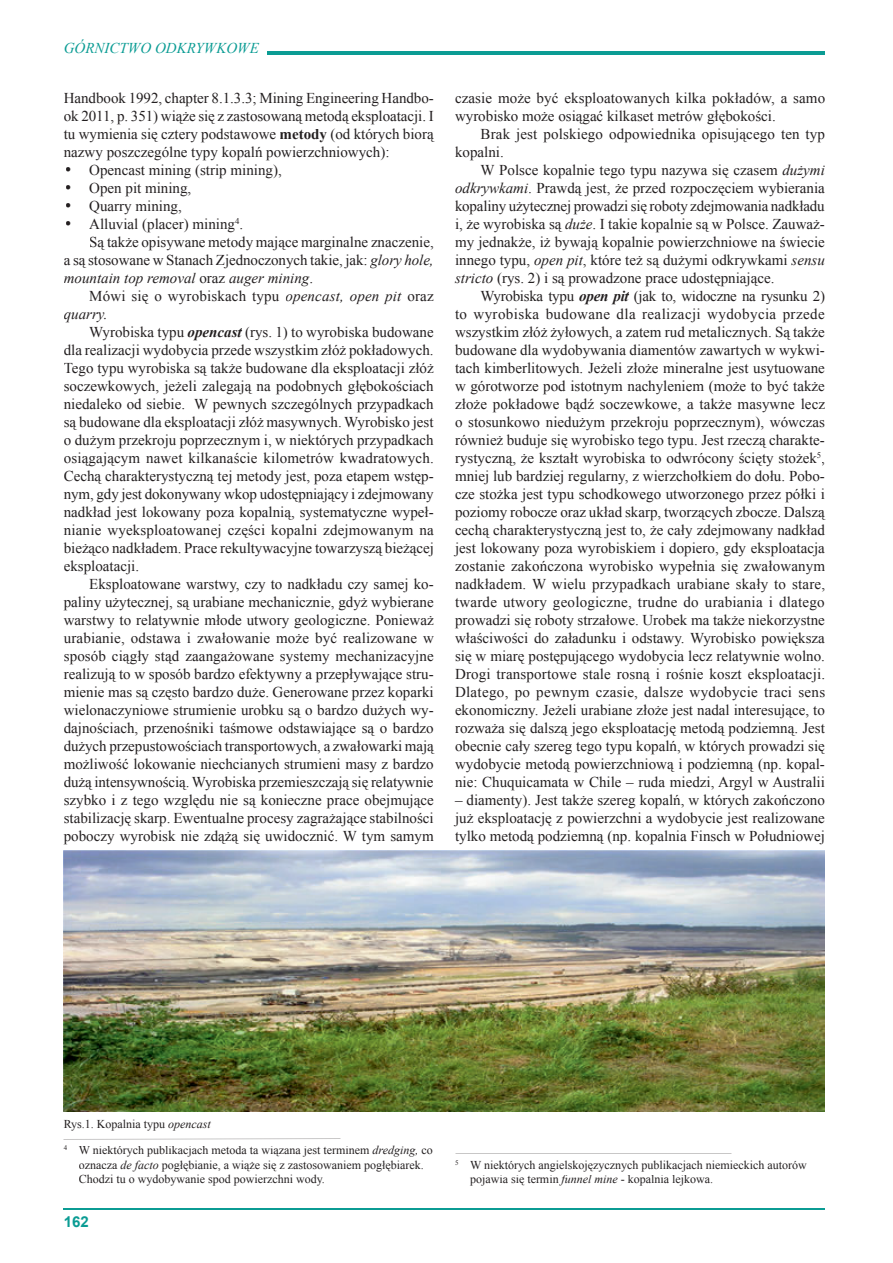
<style>
.page{position:relative;width:893px;height:1263px;background:#fff}
.page>*{position:absolute;margin:0;border:0;box-sizing:border-box;transform-origin:0 0}
.t1{font:15px/18px "Times New Roman";color:#231f20;text-align:justify}
.t2{font:italic 15px "Times New Roman";color:#231f20}
.t3{font:italic 15px "Times New Roman";color:#0b9c94}
.t4{font:700 15px "Arial";color:#0b9c94}
.t5{font:12px/14.4px "Times New Roman";color:#231f20}
.s1{font-weight:700}
.s2{font-style:italic}
.s3{font-style:normal}
.s4{font-weight:700;font-style:italic}
</style>
<div class="page">
<hr style="left:64px;top:1208px;width:761px;height:1px;background:#0b9c94">
<hr style="left:267px;top:51px;width:558px;height:3px;background:#0b9c94">
<svg style="left:115px;top:1138px;width:226px;height:1px"></svg>
<svg style="left:455px;top:1153px;width:277px;height:1px"></svg>
<img style="left:64px;top:850px;width:761px;height:262px">
<p class="t3" style="left:64px;top:37px;width:197px">GÓRNICTWO ODKRYWKOWE</p>
<p class="t1" style="left:64px;top:89px;width:372px">Handbook 1992, chapter 8.1.3.3; Mining Engineering Handbo&shy;ok 2011, p. 351) wiąże się z zastosowaną metodą eksploatacji. I tu wymienia się cztery podstawowe <span class="s1">metody</span> (od których biorą nazwy poszczególne typy kopalń powierzchniowych):</p>
<p class="t1" style="left:64px;top:161px;width:220px">• Opencast mining (strip mining),</p>
<p class="t1" style="left:64px;top:179px;width:129px">• Open pit mining,</p>
<p class="t1" style="left:64px;top:197px;width:120px">• Quarry mining,</p>
<p class="t1" style="left:64px;top:215px;width:181px">• Alluvial (placer) mining<sup>4</sup>.</p>
<p class="t1" style="left:89px;top:233px;width:346px">Są także opisywane metody mające marginalne znaczenie,</p>
<p class="t1" style="left:64px;top:251px;width:371px">a są stosowane w Stanach Zjednoczonych takie, jak: <span class="s2">glory hole,</span></p>
<p class="t2" style="left:64px;top:268px;width:251px">mountain top removal <span class="s3">oraz</span> auger mining<span class="s3">.</span></p>
<p class="t1" style="left:89px;top:287px;width:346px">Mówi się o wyrobiskach typu <span class="s2">opencast, open pit</span> oraz</p>
<p class="t2" style="left:64px;top:304px;width:45px">quarry.</p>
<p class="t1" style="left:89px;top:323px;width:346px">Wyrobiska typu <span class="s4">opencast</span> (rys. 1) to wyrobiska budowane</p>
<p class="t1" style="left:64px;top:341px;width:371px">dla realizacji wydobycia przede wszystkim złóż pokładowych.</p>
<p class="t1" style="left:64px;top:359px;width:371px">Tego typu wyrobiska są także budowane dla eksploatacji złóż</p>
<p class="t1" style="left:64px;top:377px;width:371px">soczewkowych, jeżeli zalegają na podobnych głębokościach</p>
<p class="t1" style="left:64px;top:395px;width:371px">niedaleko od siebie. W pewnych szczególnych przypadkach</p>
<p class="t1" style="left:64px;top:413px;width:371px">są budowane dla eksploatacji złóż masywnych. Wyrobisko jest</p>
<p class="t1" style="left:64px;top:431px;width:371px">o dużym przekroju poprzecznym i, w niektórych przypadkach</p>
<p class="t1" style="left:64px;top:449px;width:371px">osiągającym nawet kilkanaście kilometrów kwadratowych.</p>
<p class="t1" style="left:64px;top:467px;width:371px">Cechą charakterystyczną tej metody jest, poza etapem wstęp-</p>
<p class="t1" style="left:64px;top:485px;width:371px">nym, gdy jest dokonywany wkop udostępniający i zdejmowany</p>
<p class="t1" style="left:64px;top:503px;width:371px">nadkład jest lokowany poza kopalnią, systematyczne wypeł-</p>
<p class="t1" style="left:64px;top:521px;width:371px">nianie wyeksploatowanej części kopalni zdejmowanym na</p>
<p class="t1" style="left:64px;top:539px;width:372px">bieżąco nadkładem. Prace rekultywacyjne towarzyszą bieżącej</p>
<p class="t1" style="left:64px;top:557px;width:77px">eksploatacji.</p>
<p class="t1" style="left:89px;top:575px;width:346px">Eksploatowane warstwy, czy to nadkładu czy samej ko-</p>
<p class="t1" style="left:64px;top:593px;width:371px">paliny użytecznej, są urabiane mechanicznie, gdyż wybierane</p>
<p class="t1" style="left:64px;top:611px;width:371px">warstwy to relatywnie młode utwory geologiczne. Ponieważ</p>
<p class="t1" style="left:64px;top:629px;width:372px">urabianie, odstawa i zwałowanie może być realizowane w</p>
<p class="t1" style="left:64px;top:647px;width:371px">sposób ciągły stąd zaangażowane systemy mechanizacyjne</p>
<p class="t1" style="left:64px;top:665px;width:371px">realizują to w sposób bardzo efektywny a przepływające stru-</p>
<p class="t1" style="left:64px;top:683px;width:371px">mienie mas są często bardzo duże. Generowane przez koparki</p>
<p class="t1" style="left:64px;top:701px;width:371px">wielonaczyniowe strumienie urobku są o bardzo dużych wy-</p>
<p class="t1" style="left:64px;top:719px;width:371px">dajnościach, przenośniki taśmowe odstawiające są o bardzo</p>
<p class="t1" style="left:64px;top:737px;width:372px">dużych przepustowościach transportowych, a zwałowarki mają</p>
<p class="t1" style="left:64px;top:755px;width:371px">możliwość lokowanie niechcianych strumieni masy z bardzo</p>
<p class="t1" style="left:64px;top:773px;width:371px">dużą intensywnością. Wyrobiska przemieszczają się relatywnie</p>
<p class="t1" style="left:64px;top:791px;width:371px">szybko i z tego względu nie są konieczne prace obejmujące</p>
<p class="t1" style="left:64px;top:809px;width:371px">stabilizację skarp. Ewentualne procesy zagrażające stabilności</p>
<p class="t1" style="left:64px;top:827px;width:371px">poboczy wyrobisk nie zdążą się uwidocznić. W tym samym</p>
<p class="t1" style="left:455px;top:89px;width:372px">czasie może być eksploatowanych kilka pokładów, a samo wyrobisko może osiągać kilkaset metrów głębokości.</p>
<p class="t1" style="left:455px;top:125px;width:372px;text-indent:26px">Brak jest polskiego odpowiednika opisującego ten typ kopalni.</p>
<p class="t1" style="left:455px;top:161px;width:371px;text-indent:26px">W Polsce kopalnie tego typu nazywa się czasem <span class="s2">dużymi odkrywkami</span>. Prawdą jest, że przed rozpoczęciem wybierania kopaliny użytecznej prowadzi się roboty zdejmowania nadkładu i, że wyrobiska są <span class="s2">duże</span>. I takie kopalnie są w Polsce. Zauważ&shy;my jednakże, iż bywają kopalnie powierzchniowe na świecie innego typu, <span class="s2">open pit</span>, które też są dużymi odkrywkami <span class="s2">sensu stricto</span> (rys. 2) i są prowadzone prace udostępniające.</p>
<p class="t1" style="left:455px;top:287px;width:372px;text-indent:26px">Wyrobiska typu <span class="s4">open pit</span> (jak to, widoczne na rysunku 2) to wyrobiska budowane dla realizacji wydobycia przede wszystkim złóż żyłowych, a zatem rud metalicznych. Są także budowane dla wydobywania diamentów zawartych w wykwi&shy;tach kimberlitowych. Jeżeli złoże mineralne jest usytuowane w górotworze pod istotnym nachyleniem (może to być także złoże pokładowe bądź soczewkowe, a także masywne lecz o stosunkowo niedużym przekroju poprzecznym), wówczas również buduje się wyrobisko tego typu. Jest rzeczą charakte&shy;rystyczną, że kształt wyrobiska to odwrócony ścięty stożek<sup>5</sup>, mniej lub bardziej regularny, z wierzchołkiem do dołu. Pobo&shy;cze stożka jest typu schodkowego utworzonego przez półki i poziomy robocze oraz układ skarp, tworzących zbocze. Dalszą cechą charakterystyczną jest to, że cały zdejmowany nadkład jest lokowany poza wyrobiskiem i dopiero, gdy eksploatacja zostanie zakończona wyrobisko wypełnia się zwałowanym nadkładem. W wielu przypadkach urabiane skały to stare, twarde utwory geologiczne, trudne do urabiania i dlatego prowadzi się roboty strzałowe. Urobek ma także niekorzystne właściwości do załadunku i odstawy. Wyrobisko powiększa się w miarę postępującego wydobycia lecz relatywnie wolno.<br>Drogi transportowe stale rosną i rośnie koszt eksploatacji.<br>Dlatego, po pewnym czasie, dalsze wydobycie traci sens ekonomiczny. Jeżeli urabiane złoże jest nadal interesujące, to rozważa się dalszą jego eksploatację metodą podziemną. Jest obecnie cały szereg tego typu kopalń, w których prowadzi się wydobycie metodą powierzchniową i podziemną (np. kopal&shy;nie: Chuquicamata w Chile – ruda miedzi, Argyl w Australii</p>
<p class="t1" style="left:455px;top:791px;width:371px">– diamenty). Jest także szereg kopalń, w których zakończono już eksploatację z powierzchni a wydobycie jest realizowane tylko metodą podziemną (np. kopalnia Finsch w Południowej</p>
<p class="t5" style="left:64px;top:1116px;width:149px">Rys.1. Kopalnia typu <span class="s2">opencast</span></p>
<p class="t5" style="left:79px;top:1143px;width:355px;text-indent:-15px"><sup>4</sup> W niektórych publikacjach metoda ta wiązana jest terminem <span class="s2">dredging,</span> co oznacza <span class="s2">de facto</span> pogłębianie, a wiąże się z zastosowaniem pogłębiarek.<br>Chodzi tu o wydobywanie spod powierzchni wody.</p>
<p class="t4" style="left:64px;top:1212px;width:27px">162</p>
<p class="t5" style="left:470px;top:1157px;width:338px;text-indent:-15px"><sup>5</sup> W niektórych angielskojęzycznych publikacjach niemieckich autorów pojawia się termin <span class="s2">funnel mine</span> - kopalnia lejkowa.</p>
</div>
